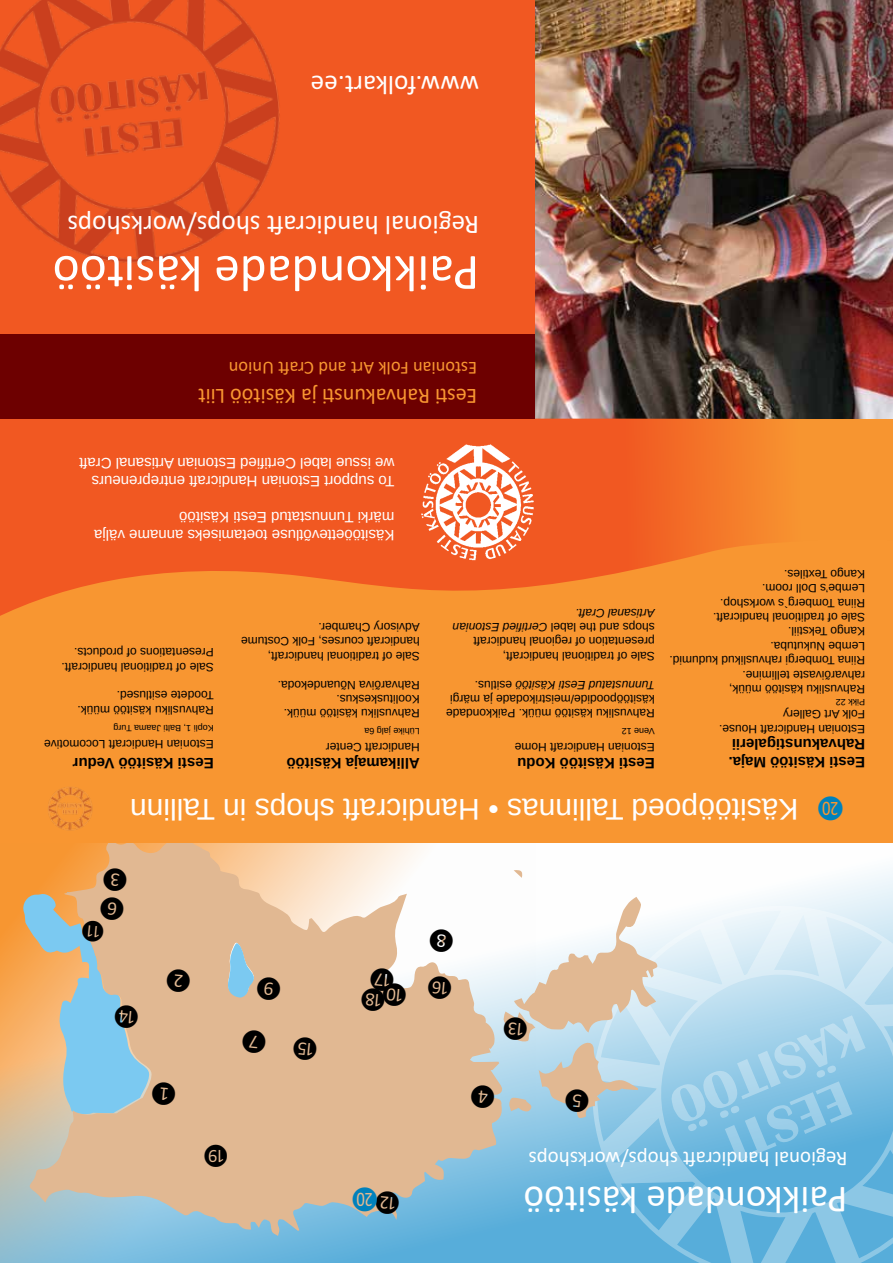
<style>
.page{position:relative;width:893px;height:1263px;background:#fff}
.page>*{position:absolute;margin:0;border:0;box-sizing:border-box;transform-origin:0 0}
.t1{font:51.45px "Calibri";color:#fff}
.t2{font:39px "Calibri";color:#fff}
.t3{font:30px "Arimo";color:#fff}
.t4{font:27.15px "Calibri";color:#fff}
.t5{font:22.2px "Calibri";color:#f89631}
.t6{font:21px "Calibri";color:#fff}
.t7{font:21px "Calibri";color:#0081bc}
.t8{font:19.5px "Calibri";color:#000}
.t9{font:18.45px "Calibri";color:#f89631}
.t10{font:15px/18px "Arimo";color:#fff}
.t11{font:700 15px/18px "Arimo";color:#000}
.t12{font:12px/14.4px "Arimo";color:#000}
.t13{font:9px "Arimo";color:#000}
.s1{font-style:italic}
</style>
<div class="page">
<svg style="left:0;top:843px;width:893px;height:420px"></svg>
<svg style="left:566px;top:881px;width:327px;height:382px;background:#9ecfe9"></svg>
<svg style="left:671px;top:1015px;width:195px;height:147px;background:#8dc7e5"></svg>
<svg style="left:28px;top:843px;width:475px;height:393px;background:#d8c3ab"></svg>
<svg style="left:514px;top:869px;width:9px;height:9px"></svg>
<div style="left:0;top:385px;width:893px;height:458px;background:#f89631"></div>
<img style="left:535px;top:0;width:358px;height:419px">
<div style="left:0;top:0;width:535px;height:529px;background:#f15822"></div>
<img style="left:48px;top:787px;width:45px;height:44px">
<svg style="left:0;top:419px;width:775px;height:197px;fill:#f15822"></svg>
<img style="left:409px;top:435px;width:136px;height:136px">
<div style="left:0;top:334px;width:535px;height:85px;background:#6d0000"></div>
<img style="left:0;top:0;width:280px;height:263px">
<svg style="left:470px;top:1084px;width:25px;height:25px"></svg>
<svg style="left:241px;top:1029px;width:25px;height:25px"></svg>
<svg style="left:429px;top:928px;width:25px;height:25px"></svg>
<svg style="left:226px;top:940px;width:55px;height:62px;background:#c6bdab"></svg>
<svg style="left:293px;top:1036px;width:25px;height:25px"></svg>
<svg style="left:361px;top:967px;width:46px;height:45px"></svg>
<svg style="left:427px;top:975px;width:25px;height:25px"></svg>
<svg style="left:375px;top:1190px;width:25px;height:25px"></svg>
<svg style="left:502px;top:897px;width:156px;height:222px"></svg>
<svg style="left:21px;top:867px;width:170px;height:248px;background:#ccb99d"></svg>
<h3 class="t4" style="left:479px;top:104px;width:170px;rotate:-180deg">www.folkart.ee</h3>
<h3 class="t4" style="left:479px;top:243px;width:413px;rotate:-180deg">Regional handicraft shops/workshops</h3>
<h1 class="t1" style="left:479px;top:309px;width:428px;rotate:-180deg">Paikkondade käsitöö</h1>
<h3 class="t9" style="left:477px;top:381px;width:250px;rotate:-180deg">Estonian Folk Art and Craft Union</h3>
<h3 class="t5" style="left:477px;top:412px;width:281px;rotate:-180deg">Eesti Rahvakunsti ja Käsitöö Liit</h3>
<p class="t10" style="left:394px;top:490px;width:317px;rotate:-180deg">To support Estonian Handicraft entrepreneurs we issue label Certified Estonian Artisanal Craft</p>
<p class="t10" style="left:394px;top:544px;width:302px;rotate:-180deg">Käsitööettevõtluse toetamiseks anname välja märki Tunnustatud Eesti Käsitöö</p>
<p class="t12" style="left:214px;top:674px;width:154px;rotate:-180deg">Sale of traditional handicraft.<br>Presentations of products.</p>
<p class="t12" style="left:214px;top:717px;width:138px;rotate:-180deg">Rahvusliku käsitöö müük.<br>Toodete esitlused.</p>
<p class="t13" style="left:214px;top:733px;width:102px;rotate:-180deg">Kopli 1, Balti Jaama Turg</p>
<p class="t12" style="left:214px;top:751px;width:171px;rotate:-180deg">Estonian Handicraft Locomotive</p>
<p class="t11" style="left:214px;top:771px;width:142px;rotate:-180deg">Eesti Käsitöö Vedur</p>
<p class="t12" style="left:420px;top:663px;width:180px;rotate:-180deg">Sale of traditional handicraft, handicraft courses, Folk Costume<br>Advisory Chamber.</p>
<p class="t12" style="left:420px;top:721px;width:144px;rotate:-180deg">Rahvusliku käsitöö müük.<br>Koolituskeskus.<br>Rahvarõiva Nõuandekoda.</p>
<p class="t13" style="left:420px;top:737px;width:57px;rotate:-180deg">Lühike jalg 6a</p>
<p class="t12" style="left:420px;top:754px;width:96px;rotate:-180deg">Handicraft Center</p>
<p class="t11" style="left:420px;top:771px;width:135px;rotate:-180deg">Allikamaja Käsitöö</p>
<p class="t12" style="left:655px;top:663px;width:204px;rotate:-180deg">Sale of traditional handicraft, presentation of regional handicraft shops and the label <span class="s1">Certified Estonian<br>Artisanal Craft.</span></p>
<p class="t12" style="left:655px;top:721px;width:210px;rotate:-180deg">Rahvusliku käsitöö müük. Paikkondade käsitööpoodide/meistrikodade ja märgi<br><span class="s1">Tunnustatud Eesti Käsitöö</span> esitlus.</p>
<p class="t13" style="left:655px;top:737px;width:35px;rotate:-180deg">Vene 12</p>
<p class="t12" style="left:655px;top:754px;width:142px;rotate:-180deg">Estonian Handicraft Home</p>
<p class="t11" style="left:655px;top:771px;width:139px;rotate:-180deg">Eesti Käsitöö Kodu</p>
<p class="t12" style="left:865px;top:696px;width:197px;rotate:-180deg">Rahvusliku käsitöö müük, rahvarõivaste tellimine.<br>Riina Tombergi rahvuslikud kudumid.<br>Lembe Nukutuba.<br>Kango Tekstiil.<br>Sale of traditional handicraft.<br>Riina Tomberg`s workshop.<br>Lembe’s Doll room.<br>Kango Textiles.</p>
<p class="t13" style="left:865px;top:708px;width:31px;rotate:-180deg">Pikk 22</p>
<p class="t12" style="left:865px;top:736px;width:148px;rotate:-180deg">Estonian Handicraft House.<br>Folk Art Gallery</p>
<p class="t11" style="left:865px;top:771px;width:138px;rotate:-180deg">Eesti Käsitöö Maja.<br>Rahvakunstigalerii</p>
<h3 class="t3" style="left:798px;top:828px;width:670px;rotate:-180deg">Käsitööpoed Tallinnas • Handicraft shops in Tallinn</h3>
<h3 class="t7" style="left:844px;top:822px;width:29px;rotate:-180deg">⓴</h3>
<h3 class="t8" style="left:229px;top:1169px;width:27px;rotate:-180deg">⓳</h3>
<h3 class="t7" style="left:379px;top:1213px;width:29px;rotate:-180deg">⓴</h3>
<h3 class="t6" style="left:847px;top:1173px;width:320px;rotate:-180deg">Regional handicraft shops/workshops</h3>
<h2 class="t2" style="left:847px;top:1226px;width:325px;rotate:-180deg">Paikkondade käsitöö</h2>
</div>
